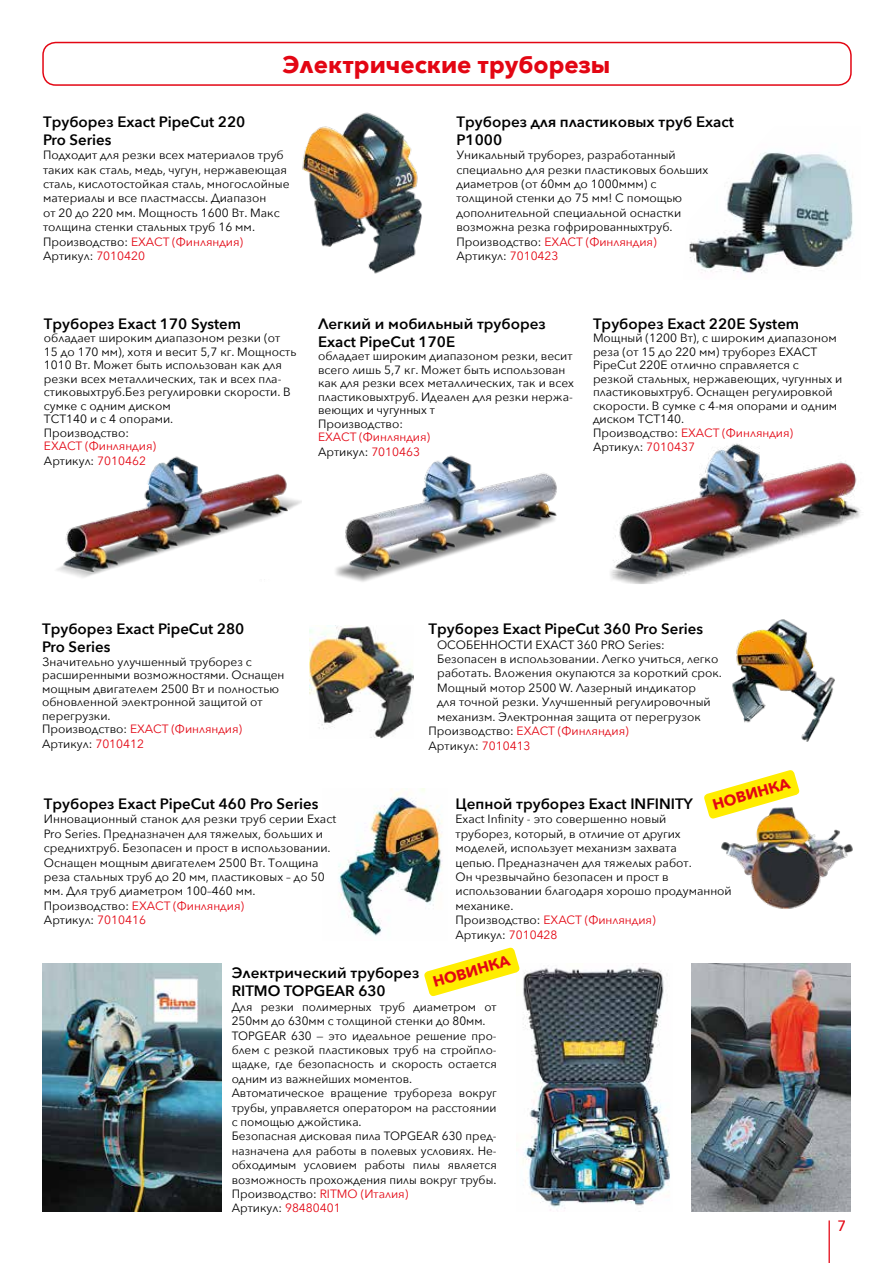
<style>
.page{position:relative;width:893px;height:1263px;background:#fff}
.page>*{position:absolute;margin:0;border:0;box-sizing:border-box;transform-origin:0 0}
.t1{font:700 24px "Avenir Next";color:#e30613}
.t2{font:600 15px/18px "Avenir Next";color:#000}
.t3{font:700 15px "Avenir Next";color:#e30613}
.t4{font:500 15px "Avenir";color:#e30613}
.t5{font:12px/14.4px "Avenir Next";color:#000}
.t6{font:12px/14.4px "Avenir Next";color:#e30613}
.s1{color:#e30613}
.s2{color:#000}
</style>
<div class="page">
<hr style="left:828px;top:1220px;width:2px;height:43px;background:#e30613">
<img style="left:309px;top:625px;width:104px;height:113px">
<div style="left:42px;top:42px;width:810px;height:44px;border:2px solid #e30613;border-radius:13px"></div>
<img style="left:56px;top:456px;width:245px;height:122px">
<img style="left:610px;top:443px;width:251px;height:141px">
<img style="left:732px;top:619px;width:103px;height:122px">
<img style="left:302px;top:112px;width:120px;height:162px">
<img style="left:338px;top:788px;width:105px;height:148px">
<img style="left:721px;top:819px;width:132px;height:90px">
<img style="left:335px;top:455px;width:222px;height:127px">
<img style="left:689px;top:152px;width:164px;height:121px">
<img style="left:43px;top:963px;width:179px;height:249px">
<img style="left:691px;top:963px;width:159px;height:249px">
<img style="left:522px;top:963px;width:148px;height:249px">
<svg style="left:704px;top:770px;width:96px;height:49px"></svg>
<svg style="left:424px;top:947px;width:96px;height:50px"></svg>
<h1 class="t1" style="left:283px;top:44px;width:329px">Электрические труборезы</h1>
<p class="t2" style="left:43px;top:112px;width:204px">Труборез Exact PipeCut 220<br>Pro Series</p>
<p class="t5" style="left:43px;top:147px;width:248px">Подходит для резки всех материалов труб таких как сталь, медь, чугун, нержавеющая сталь, кислотостойкая сталь, многослойные материалы и все пластмассы. Диапазон<br>от 20 до 220 мм. Мощность 1600 Вт. Макс толщина стенки стальных труб 16 мм.<br>Производство: <span class="s1">EXACT (Финляндия)<br></span>Артикул: <span class="s1">7010420</span></p>
<p class="t2" style="left:44px;top:314px;width:199px">Труборез Exact 170 System</p>
<p class="t5" style="left:44px;top:331px;width:254px;line-height:13.5px">обладает широким диапазоном резки (от<br>15 до 170 мм), хотя и весит 5,7 кг. Мощность<br>1010 Вт. Может быть использован как для резки всех металлических, так и всех пла&shy;стиковыхтруб.Без регулировки скорости. В сумке с одним диском<br>ТСТ140 и с 4 опорами.<br>Производство:</p>
<p class="t6" style="left:44px;top:438px;width:114px">EXACT (Финляндия)<br><span class="s2">Артикул:</span> 7010462</p>
<p class="t2" style="left:456px;top:112px;width:279px">Труборез для пластиковых труб Exact<br>P1000</p>
<p class="t5" style="left:456px;top:147px;width:253px">Уникальный труборез, разработанный специально для резки пластиковых больших диаметров (от 60мм до 1000ммм) с толщиной стенки до 75 мм! С помощью дополнительной специальной оснастки возможна резка гофрированныхтруб.<br>Производство: <span class="s1">EXACT (Финляндия)<br></span>Артикул: <span class="s1">7010423</span></p>
<p class="t2" style="left:318px;top:314px;width:229px">Легкий и мобильный труборез<br>Exact PipeCut 170E</p>
<p class="t5" style="left:318px;top:349px;width:257px;line-height:13.5px">обладает широким диапазоном резки, весит всего лишь 5,7 кг. Может быть использован как для резки всех металлических, так и всех пластиковыхтруб. Идеален для резки нержа&shy;веющих и чугунных т<br>Производство:</p>
<p class="t6" style="left:318px;top:429px;width:114px">EXACT (Финляндия)<br><span class="s2">Артикул:</span> 7010463</p>
<p class="t2" style="left:593px;top:314px;width:208px">Труборез Exact 220E System</p>
<p class="t5" style="left:593px;top:331px;width:251px;line-height:13.6px">Мощный (1200 Вт), с широким диапазоном реза (от 15 до 220 мм) труборез EXACT PipeCut 220E отлично справляется с резкой стальных, нержавеющих, чугунных и пластиковыхтруб. Оснащен регулировкой скорости. В сумке с 4-мя опорами и одним диском ТСТ140.<br>Производство: <span class="s1">EXACT (Финляндия)<br></span>Артикул: <span class="s1">7010437</span></p>
<p class="t2" style="left:42px;top:620px;width:204px">Труборез Exact PipeCut 280<br>Pro Series</p>
<p class="t5" style="left:42px;top:654px;width:244px;line-height:13.6px">Значительно улучшенный труборез с расширенными возможностями. Оснащен мощным двигателем 2500 Вт и полностью обновленной электронной защитой от перегрузки.<br>Производство: <span class="s1">EXACT (Финляндия)<br></span>Артикул: <span class="s1">7010412</span></p>
<p class="t2" style="left:429px;top:620px;width:276px">Труборез Exact PipeCut 360 Pro Series</p>
<p class="t5" style="left:437px;top:637px;width:229px">ОСОБЕННОСТИ EXACT 360 PRO Series:</p>
<p class="t5" style="left:437px;top:651px;width:283px">Безопасен в использовании. Легко учиться, легко</p>
<p class="t5" style="left:437px;top:666px;width:286px">работать. Вложения окупаются за короткий срок.</p>
<p class="t5" style="left:437px;top:680px;width:261px">Мощный мотор 2500 W. Лазерный индикатор</p>
<p class="t5" style="left:437px;top:694px;width:275px">для точной резки. Улучшенный регулировочный</p>
<p class="t5" style="left:437px;top:709px;width:265px">механизм. Электронная защита от перегрузок</p>
<p class="t6" style="left:429px;top:723px;width:202px"><span class="s2">Производство:</span> EXACT (Финляндия)</p>
<p class="t5" style="left:429px;top:738px;width:104px">Артикул: <span class="s1">7010413</span></p>
<p class="t2" style="left:44px;top:794px;width:276px">Труборез Exact PipeCut 460 Pro Series</p>
<p class="t5" style="left:44px;top:811px;width:294px">Инновационный станок для резки труб серии Exact Pro Series. Предназначен для тяжелых, больших и среднихтруб. Безопасен и прост в использовании.<br>Оснащен мощным двигателем 2500 Вт. Толщина реза стальных труб до 20 мм, пластиковых – до 50 мм. Для труб диаметром 100–460 мм.<br>Производство: <span class="s1">EXACT (Финляндия)<br></span>Артикул: <span class="s1">7010416</span></p>
<p class="t3" style="left:709px;top:792px;width:81px;rotate:-16deg">НОВИНКА</p>
<p class="t2" style="left:455px;top:794px;width:239px">Цепной труборез Exact INFINITY</p>
<p class="t5" style="left:455px;top:811px;width:278px">Exact Infinity - это совершенно новый<br>труборез, который, в отличие от других моделей, использует механизм захвата<br>цепью. Предназначен для тяжелых работ.<br>Он чрезвычайно безопасен и прост в использовании благодаря хорошо продуманной механике.<br>Производство: <span class="s1">EXACT (Финляндия)<br></span>Артикул: <span class="s1">7010428</span></p>
<p class="t3" style="left:430px;top:970px;width:81px;rotate:-16deg">НОВИНКА</p>
<p class="t2" style="left:232px;top:964px;width:189px">Электрический труборез<br>RITMO TOPGEAR 630</p>
<p class="t5" style="left:232px;top:999px;width:266px">Для резки полимерных труб диаметром от 250мм до 630мм с толщиной стенки до 80мм.<br>TOPGEAR 630 — это идеальное решение про&shy;блем с резкой пластиковых труб на стройпло&shy;щадке, где безопасность и скорость остается одним из важнейших моментов.<br>Автоматическое вращение трубореза вокруг трубы, управляется оператором на расстоянии с помощью джойстика.<br>Безопасная дисковая пила TOPGEAR 630 пред&shy;назначена для работы в полевых условиях. Не&shy;обходимым условием работы пилы является возможность прохождения пилы вокруг трубы.<br>Производство: <span class="s1">RITMO (Италия)<br></span>Артикул: <span class="s1">98480401</span></p>
<p class="t4" style="left:838px;top:1213px;width:10px">7</p>
</div>
